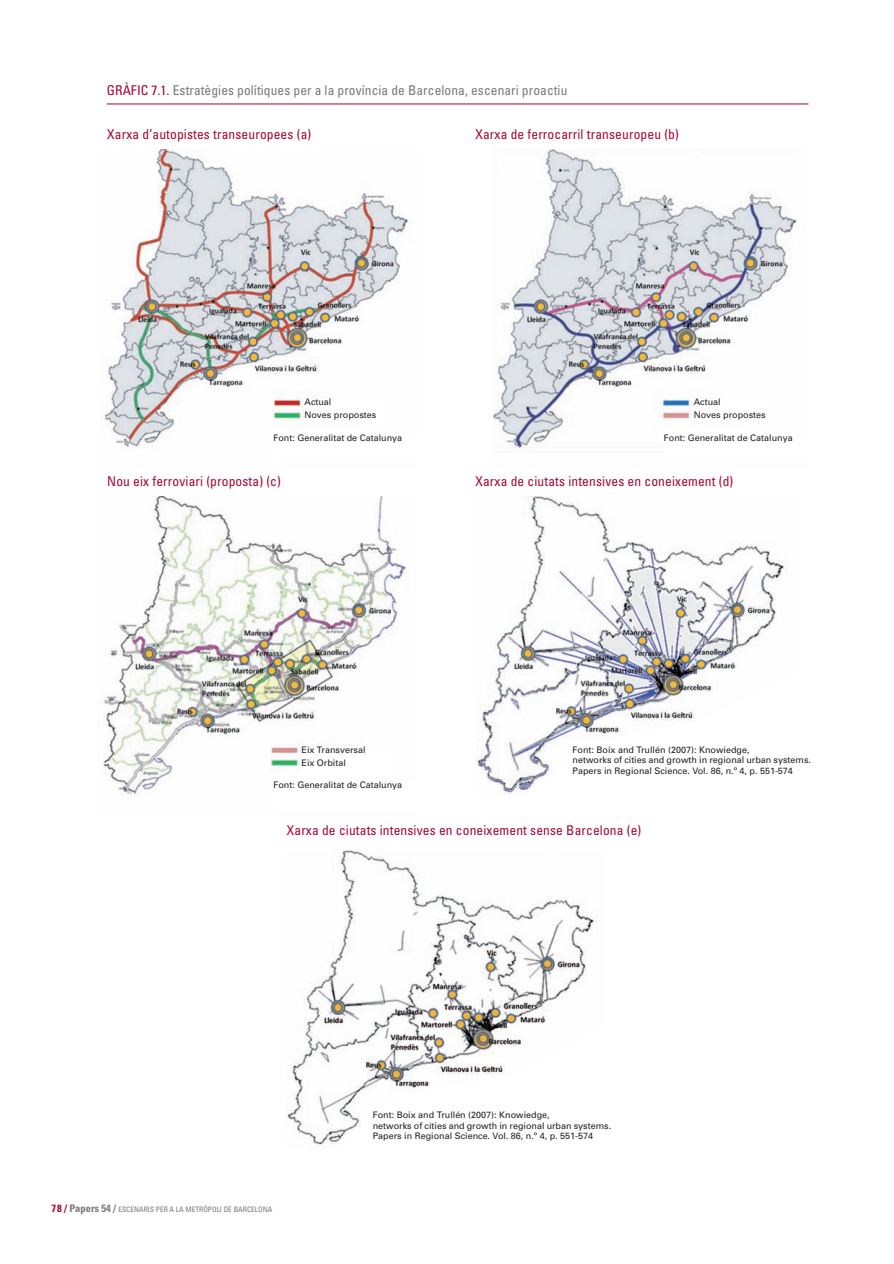
<style>
.page{position:relative;width:894px;height:1264px;background:#fff}
.page>*{position:absolute;margin:0;border:0;box-sizing:border-box;transform-origin:0 0}
.t1{font:condensed 13.5px "Univers";letter-spacing:.01em;color:#a60733}
.t2{font:condensed 13.5px "Univers";letter-spacing:.005em;color:#76787b}
.t3{font:9px/10.5px "Univers";color:#231f20}
.t4{font:condensed 7.5px "Univers";color:#76787b}
.s1{color:#a60733}
.s2{font-weight:700;font-size:10.5px;color:#a60733}
.s3{font-weight:700;font-size:10.5px}
</style>
<div class="page">
<hr style="left:107px;top:104px;width:701px;height:1px;background:#a60733">
<img style="left:104px;top:150px;width:304px;height:297px">
<img style="left:493px;top:150px;width:305px;height:300px">
<img style="left:103px;top:497px;width:306px;height:299px">
<img style="left:286px;top:850px;width:309px;height:295px">
<img style="left:476px;top:496px;width:312px;height:297px">
<div style="left:304px;top:399px;width:85px;height:25px;background:#fff"></div>
<div style="left:694px;top:399px;width:73px;height:25px;background:#fff"></div>
<div style="left:664px;top:435px;width:144px;height:27px;background:#fff"></div>
<div style="left:273px;top:435px;width:159px;height:27px;background:#fff"></div>
<div style="left:273px;top:782px;width:159px;height:27px;background:#fff"></div>
<div style="left:301px;top:746px;width:96px;height:30px;background:#fff"></div>
<div style="left:573px;top:746px;width:238px;height:59px;background:#fff"></div>
<div style="left:373px;top:1112px;width:238px;height:59px;background:#fff"></div>
<h1 class="t2" style="left:107px;top:85px;width:462px"><span class="s1">GRÀFIC 7.1.</span> Estratègies polítiques per a la província de Barcelona, escenari proactiu</h1>
<h1 class="t1" style="left:107px;top:129px;width:206px">Xarxa d’autopistes transeuropees (a)</h1>
<h1 class="t1" style="left:475px;top:129px;width:205px">Xarxa de ferrocarril transeuropeu (b)</h1>
<p class="t3" style="left:304px;top:397px;width:73px;line-height:12.1px">Actual<br>Noves propostes</p>
<p class="t3" style="left:694px;top:397px;width:73px;line-height:12.1px">Actual<br>Noves propostes</p>
<p class="t3" style="left:273px;top:434px;width:130px">Font: Generalitat de Catalunya</p>
<p class="t3" style="left:664px;top:434px;width:130px">Font: Generalitat de Catalunya</p>
<h1 class="t1" style="left:107px;top:476px;width:175px">Nou eix ferroviari (proposta) (c)</h1>
<h1 class="t1" style="left:475px;top:476px;width:259px">Xarxa de ciutats intensives en coneixement (d)</h1>
<p class="t3" style="left:301px;top:744px;width:66px;line-height:12.9px">Eix Transversal<br>Eix Orbital</p>
<p class="t3" style="left:573px;top:745px;width:240px">Font: Boix and Trullén (2007): Knowiedge,<br>networks of cities and growth in regional urban systems.<br>Papers in Regional Science. Vol. 86, n.º 4, p. 551-574</p>
<p class="t3" style="left:273px;top:781px;width:130px">Font: Generalitat de Catalunya</p>
<h1 class="t1" style="left:287px;top:825px;width:356px">Xarxa de ciutats intensives en coneixement sense Barcelona (e)</h1>
<p class="t4" style="left:52px;top:1207px;width:222px"><span class="s2">78 /</span> <span class="s3">Papers 54 /</span> ESCENARIS PER A LA METRÒPOLI DE BARCELONA</p>
<p class="t3" style="left:373px;top:1110px;width:240px">Font: Boix and Trullén (2007): Knowiedge,<br>networks of cities and growth in regional urban systems.<br>Papers in Regional Science. Vol. 86, n.º 4, p. 551-574</p>
</div>
